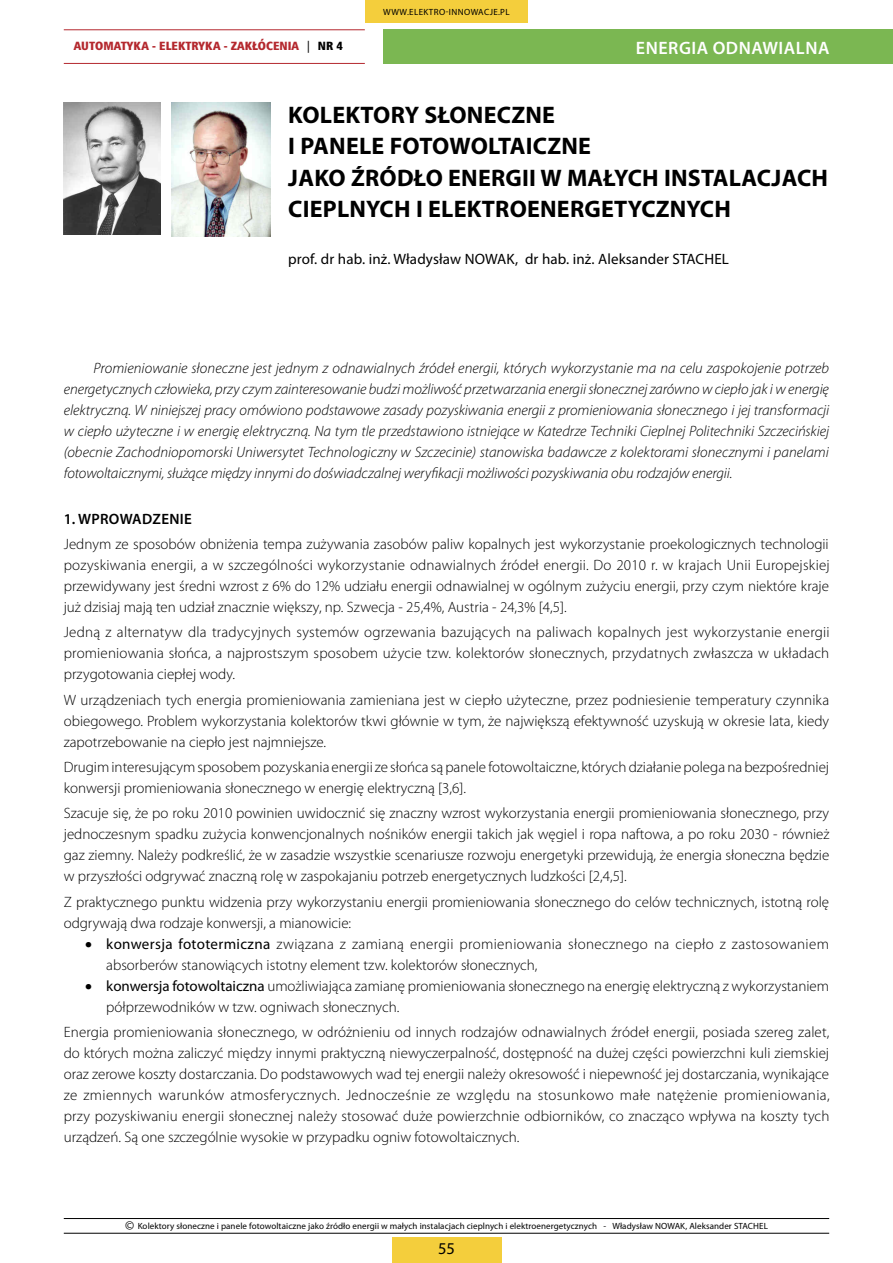
<style>
.page{position:relative;width:893px;height:1263px;background:#fff}
.page>*{position:absolute;margin:0;border:0;box-sizing:border-box;transform-origin:0 0}
.t1{font:700 24px/31.5px "Myriad Pro";letter-spacing:.01em;color:#000}
.t2{font:600 18px "Myriad Pro";letter-spacing:.03em;color:#fff}
.t3{font:16.5px "Myriad Pro";color:#000}
.t4{font:300 15px/21px "Myriad Pro";color:#000;text-align:justify}
.t5{font:italic 300 15px/21px "Myriad Pro";letter-spacing:-.005em;color:#000;text-align:justify}
.t6{font:300 15px/21px "Myriad Pro";letter-spacing:.02em;color:#000}
.t7{font:15px "Myriad Pro";letter-spacing:.01em;color:#000}
.t8{font:600 15px "Myriad Pro";letter-spacing:.02em;color:#000}
.t9{font:12px "Humnst 777 X Blk Cn EU";color:#b4282e}
.t10{font:9px "Myriad Pro";letter-spacing:.01em;color:#000}
.t11{font:9px "Myriad Pro";letter-spacing:.045em;color:#000}
.s1{font-family:"Humnst 777 EU";color:#000}
.s2{color:#000}
.s3{font-weight:400}
.s4{font-size:13.5px}
</style>
<div class="page">
<div style="left:365px;top:0;width:163px;height:22px;background:#f4ce3c"></div>
<div style="left:392px;top:1237px;width:109px;height:26px;background:#f4ce3c"></div>
<hr style="left:64px;top:63px;width:301px;height:1px;background:#b4282e">
<hr style="left:64px;top:29px;width:301px;height:1px;background:#b4282e">
<hr style="left:64px;top:1218px;width:765px;height:1px;background:#000">
<hr style="left:64px;top:1233px;width:765px;height:1px;background:#000">
<div style="left:383px;top:30px;width:510px;height:34px;background:#7bb752"></div>
<img style="left:64px;top:102px;width:96px;height:132px">
<img style="left:172px;top:102px;width:98px;height:134px">
<p class="t9" style="left:74px;top:38px;width:270px">AUTOMATYKA - ELEKTRYKA - ZAKŁÓCENIA <span class="s1">|</span> <span class="s2">NR 4</span></p>
<p class="t11" style="left:383px;top:6px;width:128px">www.elektro-innowacje.pl</p>
<p class="t2" style="left:636px;top:36px;width:195px">ENERGIA ODNAWIALNA</p>
<h1 class="t1" style="left:288px;top:98px;width:541px">KOLEKTORY SŁONECZNE<br>I PANELE FOTOWOLTAICZNE<br>JAKO ŹRÓDŁO ENERGII W MAŁYCH INSTALACJACH<br>CIEPLNYCH I ELEKTROENERGETYCZNYCH</h1>
<p class="t7" style="left:288px;top:250px;width:188px">prof. dr hab. inż. Władysław NOWAK</p>
<p class="t7" style="left:515px;top:250px;width:207px">, dr hab. inż. Aleksander STACHEL</p>
<p class="t5" style="left:64px;top:358px;width:767px;text-indent:30px">Promieniowanie słoneczne jest jednym z odnawialnych źródeł energii, których wykorzystanie ma na celu zaspokojenie potrzeb energetycznych człowieka, przy czym zainteresowanie budzi możliwość przetwarzania energii słonecznej zarówno w ciepło jak i w energię elektryczną. W niniejszej pracy omówiono podstawowe zasady pozyskiwania energii z promieniowania słonecznego i jej transformacji w ciepło użyteczne i w energię elektryczną. Na tym tle przedstawiono istniejące w Katedrze Techniki Cieplnej Politechniki Szczecińskiej (obecnie Zachodniopomorski Uniwersytet Technologiczny w Szczecinie) stanowiska badawcze z kolektorami słonecznymi i panelami fotowoltaicznymi, służące między innymi do doświadczalnej weryfikacji możliwości pozyskiwania obu rodzajów energii.</p>
<p class="t8" style="left:64px;top:509px;width:130px">1. WPROWADZENIE</p>
<p class="t4" style="left:64px;top:534px;width:767px">Jednym ze sposobów obniżenia tempa zużywania zasobów paliw kopalnych jest wykorzystanie proekologicznych technologii pozyskiwania energii, a w szczególności wykorzystanie odnawialnych źródeł energii. Do 2010 r. w krajach Unii Europejskiej przewidywany jest średni wzrost z 6% do 12% udziału energii odnawialnej w ogólnym zużyciu energii, przy czym niektóre kraje już dzisiaj mają ten udział znacznie większy, np. Szwecja - 25,4%, Austria - 24,3% [4,5].</p>
<p class="t4" style="left:64px;top:622px;width:767px">Jedną z alternatyw dla tradycyjnych systemów ogrzewania bazujących na paliwach kopalnych jest wykorzystanie energii promieniowania słońca, a najprostszym sposobem użycie tzw. kolektorów słonecznych, przydatnych zwłaszcza w układach przygotowania ciepłej wody.</p>
<p class="t4" style="left:64px;top:689px;width:767px">W urządzeniach tych energia promieniowania zamieniana jest w ciepło użyteczne, przez podniesienie temperatury czynnika obiegowego. Problem wykorzystania kolektorów tkwi głównie w tym, że największą efektywność uzyskują w okresie lata, kiedy zapotrzebowanie na ciepło jest najmniejsze.</p>
<p class="t4" style="left:64px;top:757px;width:767px">Drugim interesującym sposobem pozyskania energii ze słońca są panele fotowoltaiczne, których działanie polega na bezpośredniej konwersji promieniowania słonecznego w energię elektryczną [3,6].</p>
<p class="t4" style="left:64px;top:803px;width:767px">Szacuje się, że po roku 2010 powinien uwidocznić się znaczny wzrost wykorzystania energii promieniowania słonecznego, przy jednoczesnym spadku zużycia konwencjonalnych nośników energii takich jak węgiel i ropa naftowa, a po roku 2030 - również gaz ziemny. Należy podkreślić, że w zasadzie wszystkie scenariusze rozwoju energetyki przewidują, że energia słoneczna będzie w przyszłości odgrywać znaczną rolę w zaspokajaniu potrzeb energetycznych ludzkości [2,4,5].</p>
<p class="t4" style="left:64px;top:891px;width:767px">Z praktycznego punktu widzenia przy wykorzystaniu energii promieniowania słonecznego do celów technicznych, istotną rolę odgrywają dwa rodzaje konwersji, a mianowicie:</p>
<p class="t6" style="left:106px;top:933px;width:724px;text-indent:-21px">• <span class="s3">konwersja fototermiczna</span> związana z zamianą energii promieniowania słonecznego na ciepło z zastosowaniem absorberów stanowiących istotny element tzw. kolektorów słonecznych,</p>
<p class="t4" style="left:106px;top:975px;width:724px;text-indent:-21px">• <span class="s3">konwersja fotowoltaiczna</span> umożliwiająca zamianę promieniowania słonecznego na energię elektryczną z wykorzystaniem półprzewodników w tzw. ogniwach słonecznych.</p>
<p class="t4" style="left:64px;top:1021px;width:767px">Energia promieniowania słonecznego, w odróżnieniu od innych rodzajów odnawialnych źródeł energii, posiada szereg zalet, do których można zaliczyć między innymi praktyczną niewyczerpalność, dostępność na dużej części powierzchni kuli ziemskiej oraz zerowe koszty dostarczania. Do podstawowych wad tej energii należy okresowość i niepewność jej dostarczania, wynikające ze zmiennych warunków atmosferycznych. Jednocześnie ze względu na stosunkowo małe natężenie promieniowania, przy pozyskiwaniu energii słonecznej należy stosować duże powierzchnie odbiorników, co znacząco wpływa na koszty tych urządzeń. Są one szczególnie wysokie w przypadku ogniw fotowoltaicznych.</p>
<p class="t10" style="left:125px;top:1220px;width:537px"><span class="s4">©</span> Kolektory słoneczne i panele fotowoltaiczne jako źródło energii w małych instalacjach cieplnych i elektroenergetycznych - Władysław NOWAK</p>
<p class="t10" style="left:685px;top:1220px;width:79px">, Aleksander STACHEL</p>
<p class="t3" style="left:438px;top:1238px;width:18px">55</p>
</div>
